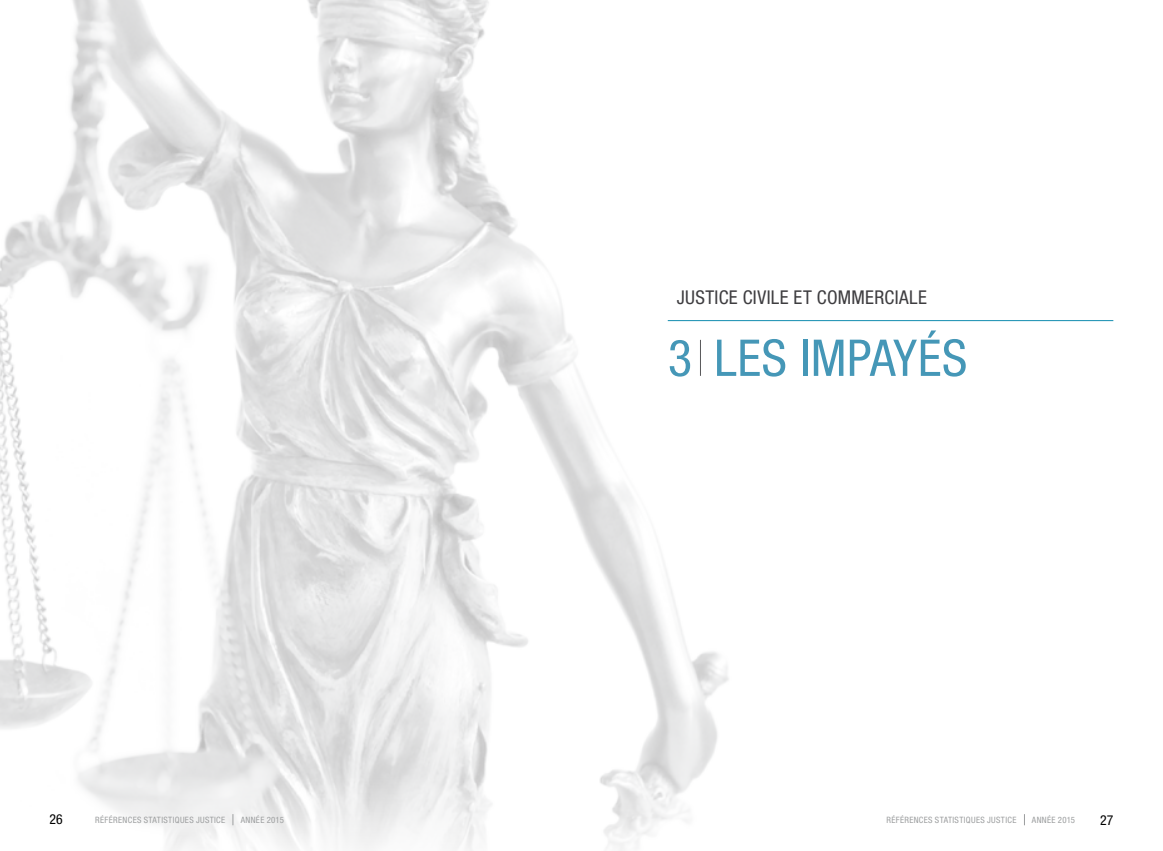
<style>
.page{position:relative;width:1163px;height:851px;background:#fff}
.page>*{position:absolute;margin:0;border:0;box-sizing:border-box;transform-origin:0 0}
.t1{font:condensed 50.75px "Helvetica Neue";letter-spacing:.01em;color:#4597b7}
.t2{font:condensed 19px "Helvetica Neue";letter-spacing:.02em;color:#3e3d40}
.t3{font:condensed 13.75px "Helvetica Neue";color:#000}
.t4{font:condensed 8.75px "Helvetica Neue";letter-spacing:.04em;color:#9c9e9f}
</style>
<div class="page">
<img style="left:0;top:0;width:740px;height:850px">
<hr style="left:667px;top:320px;width:446px;height:1px;background:#128daf">
<hr style="left:700px;top:340px;width:1px;height:36px;background:#58585a">
<h2 class="t2" style="left:676px;top:286px;width:252px">Justice civile et commerciale</h2>
<h1 class="t1" style="left:667px;top:328px;width:301px">3 Les impayés</h1>
<h3 class="t3" style="left:50px;top:811px;width:15px">26</h3>
<p class="t4" style="left:95px;top:814px;width:131px">Références statistiques Justice</p>
<p class="t4" style="left:241px;top:814px;width:6px">ANNÉE</p>
<p class="t4" style="left:267px;top:814px;width:19px">2015</p>
<p class="t4" style="left:886px;top:814px;width:131px">Références statistiques Justice</p>
<p class="t4" style="left:1031px;top:814px;width:6px">ANNÉE</p>
<p class="t4" style="left:1057px;top:814px;width:19px">2015</p>
<h3 class="t3" style="left:1099px;top:811px;width:15px">27</h3>
</div>
